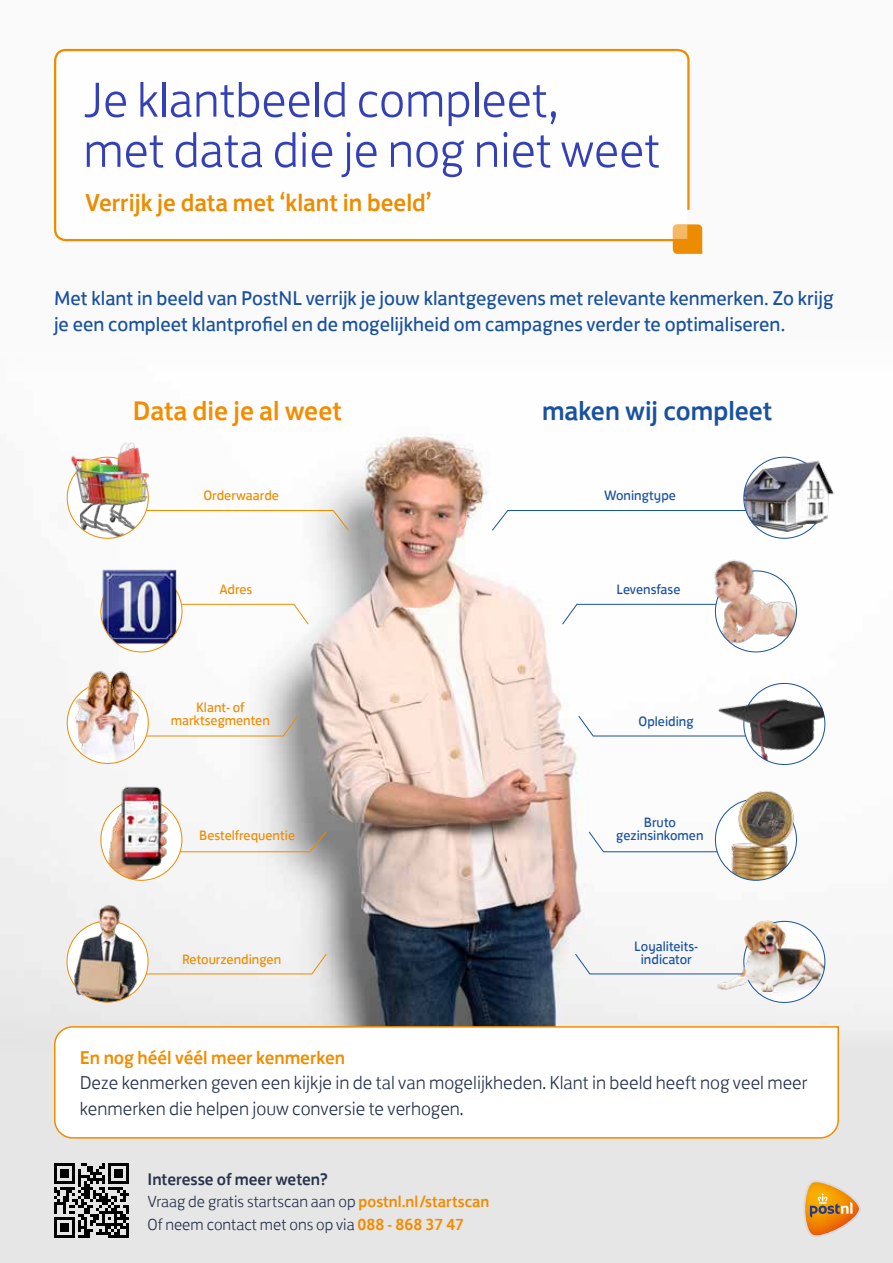
<style>
.page{position:relative;width:893px;height:1263px;background:#fafafa}
.page>*{position:absolute;margin:0;border:0;box-sizing:border-box;transform-origin:0 0}
.t1{font:300 50.25px/50.2px "Post NL";color:#3440b6}
.t2{font:500 27.75px "Post NL";color:#1951a0}
.t3{font:500 27.75px "Post NL";color:#f28c00}
.t4{font:500 25.2px "Post NL";color:#ed8c00}
.t5{font:20.55px/26.8px "Post NL";color:#1951a0}
.t6{font:300 19.05px/25.5px "Post NL";color:#27324c}
.t7{font:500 19.05px "Post NL";color:#f28c00}
.t8{font:500 17.25px "Post NL";color:#27324c}
.t9{font:300 16.5px/22.5px "Post NL";color:#27324c}
.t10{font:13.95px/12.9px "Post NL";color:#ed8c00;text-align:center}
.t11{font:13.95px/12.9px "Post NL";color:#1951a0;text-align:center}
.s1{font-weight:500;color:#f28c00}
</style>
<div class="page">
<img style="left:0;top:434px;width:826px;height:582px">
<div style="left:0;top:1016px;width:893px;height:247px;background:#e6e6e6"></div>
<svg style="left:141px;top:510px;width:209px;height:21px"></svg>
<img style="left:67px;top:457px;width:81px;height:81px;border-radius:41px">
<img style="left:63px;top:438px;width:90px;height:92px">
<svg style="left:184px;top:604px;width:125px;height:21px"></svg>
<img style="left:101px;top:640px;width:81px;height:7px">
<img style="left:101px;top:558px;width:83px;height:82px">
<svg style="left:148px;top:715px;width:151px;height:22px"></svg>
<svg style="left:182px;top:831px;width:145px;height:21px"></svg>
<img style="left:67px;top:682px;width:81px;height:81px;border-radius:41px">
<img style="left:67px;top:665px;width:81px;height:91px">
<svg style="left:491px;top:510px;width:253px;height:21px"></svg>
<img style="left:744px;top:457px;width:81px;height:80px">
<img style="left:748px;top:455px;width:86px;height:80px">
<svg style="left:561px;top:604px;width:146px;height:21px"></svg>
<img style="left:707px;top:553px;width:87px;height:94px">
<svg style="left:578px;top:715px;width:139px;height:22px"></svg>
<img style="left:744px;top:760px;width:81px;height:4px">
<svg style="left:588px;top:831px;width:129px;height:21px"></svg>
<img style="left:715px;top:799px;width:81px;height:81px;border-radius:41px">
<img style="left:721px;top:783px;width:90px;height:93px;border-radius:36px">
<svg style="left:574px;top:953px;width:127px;height:22px"></svg>
<svg style="left:54px;top:48px;width:636px;height:194px"></svg>
<svg style="left:673px;top:224px;width:29px;height:30px"></svg>
<div style="left:54px;top:1025px;width:785px;height:114px;background:#fff"></div>
<svg style="left:54px;top:1163px;width:75px;height:75px"></svg>
<svg style="left:804px;top:1181px;width:57px;height:56px"></svg>
<img style="left:701px;top:904px;width:119px;height:102px">
<img style="left:717px;top:685px;width:108px;height:75px">
<img style="left:101px;top:799px;width:81px;height:80px">
<img style="left:105px;top:774px;width:70px;height:100px">
<svg style="left:64px;top:918px;width:263px;height:87px"></svg>
<img style="left:48px;top:899px;width:106px;height:97px">
<h1 class="t1" style="left:83px;top:70px;width:578px">Je klantbeeld compleet,<br>met data die je nog niet weet</h1>
<p class="t4" style="left:85px;top:182px;width:348px">Verrijk je data met ‘klant in beeld’</p>
<p class="t5" style="left:54px;top:282px;width:781px">Met klant in beeld van PostNL verrijk je jouw klantgegevens met relevante kenmerken. Zo krijg je een compleet klantprofiel en de mogelijkheid om campagnes verder te optimaliseren.</p>
<h2 class="t3" style="left:133px;top:388px;width:211px">Data die je al weet</h2>
<h2 class="t2" style="left:542px;top:388px;width:232px">maken wij compleet</h2>
<p class="t10" style="left:203px;top:487px;width:77px">Orderwaarde</p>
<p class="t10" style="left:220px;top:582px;width:34px">Adres</p>
<p class="t10" style="left:171px;top:700px;width:101px">Klant- of marktsegmenten</p>
<p class="t10" style="left:199px;top:827px;width:97px">Bestelfrequentie</p>
<p class="t10" style="left:182px;top:952px;width:101px">Retourzendingen</p>
<p class="t11" style="left:604px;top:487px;width:73px">Woningtype</p>
<p class="t11" style="left:616px;top:582px;width:66px">Levensfase</p>
<p class="t11" style="left:638px;top:713px;width:57px">Opleiding</p>
<p class="t11" style="left:616px;top:814px;width:89px">Bruto gezinsinkomen</p>
<p class="t11" style="left:634px;top:939px;width:66px">Loyaliteits&shy;indicator</p>
<p class="t7" style="left:80px;top:1042px;width:267px">En nog héél véél meer kenmerken</p>
<p class="t6" style="left:80px;top:1068px;width:729px">Deze kenmerken geven een kijkje in de tal van mogelijkheden. Klant in beeld heeft nog veel meer kenmerken die helpen jouw conversie te verhogen.</p>
<p class="t8" style="left:148px;top:1164px;width:182px">Interesse of meer weten?</p>
<p class="t9" style="left:148px;top:1188px;width:343px">Vraag de gratis startscan aan op <span class="s1">postnl.nl/startscan<br></span>Of neem contact met ons op via <span class="s1">088 - 868 37 47</span></p>
</div>
